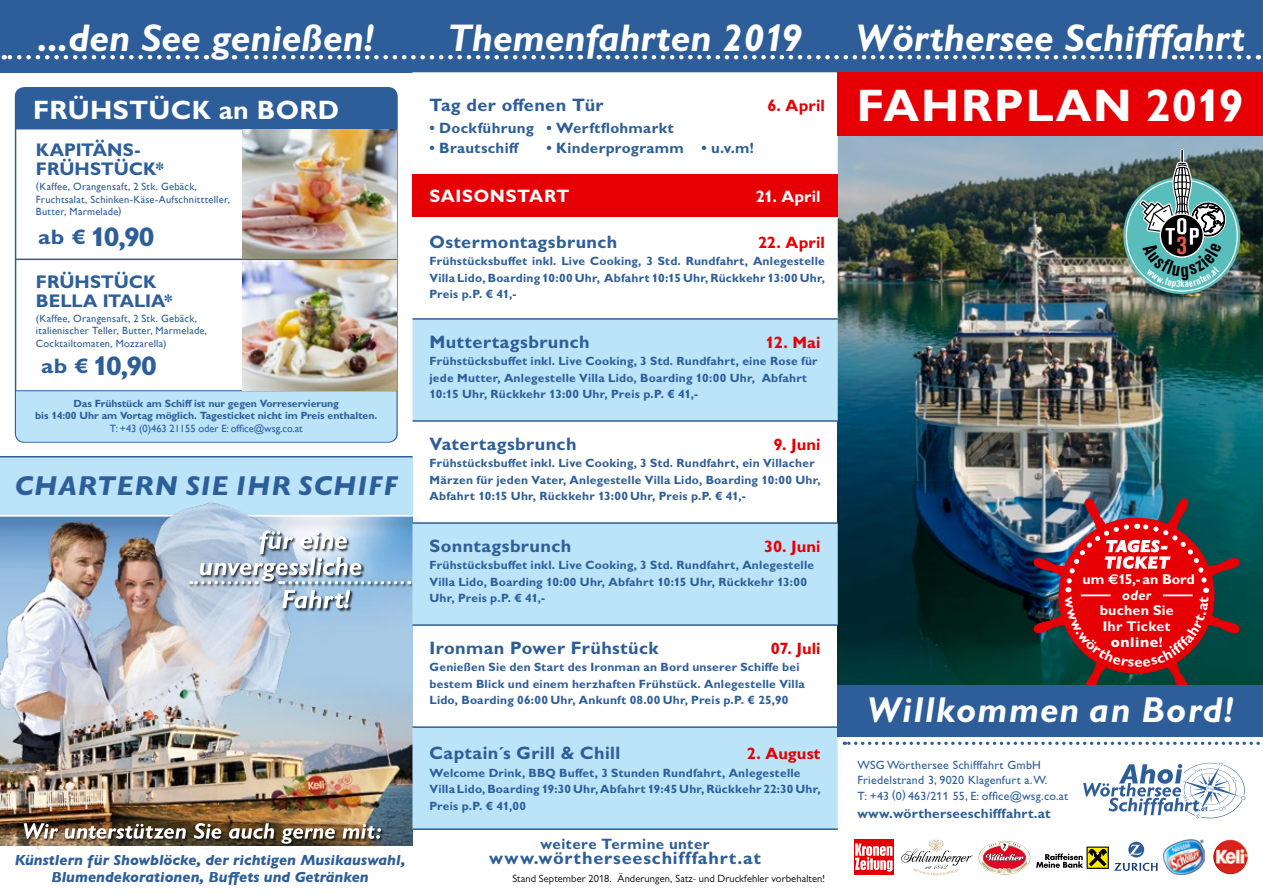
<style>
.page{position:relative;width:1263px;height:893px;background:#fff}
.page>*{position:absolute;margin:0;border:0;box-sizing:border-box;transform-origin:0 0}
.t1{font:700 45.75px "Gill Alt One";letter-spacing:.04em;color:#fff}
.t2{font:italic 700 38.7px "Gill Alt One";color:#fff}
.t3{font:italic 700 36.15px "Gill Sans CE";letter-spacing:.05em;color:#fff}
.t4{font:italic 800 27.6px "Gill Sans MT Pro";letter-spacing:.04em;color:#2d5e99}
.t5{font:700 27px "Gill Alt One";letter-spacing:-.08em;color:#2d5e99;scale:1.1 1}
.t6{font:700 26.7px "Gill Alt One";letter-spacing:.01em;color:#fff}
.t7{font:700 condensed 25.95px "Akzidenz Grotesk BQ";color:#ea5848}
.t8{font:700 18.3px/19px "Gill Sans MT Pro";letter-spacing:-.005em;color:#2d5e99}
.t9{font:700 18px "Gill Sans MT Pro";letter-spacing:.025em;color:#2d5e99}
.t10{font:700 18px "Gill Sans MT Pro";letter-spacing:.045em;color:#2d5e99}
.t11{font:700 18px "Gill Sans MT Pro";letter-spacing:.035em;color:#fff}
.t12{font:700 16.5px "Gill Sans MT Pro";letter-spacing:.005em;color:#e60005}
.t13{font:italic 800 16.5px/16.5px "Gill Sans MT Pro";letter-spacing:.045em;color:#fff}
.t14{font:700 16.5px "Gill Sans MT Pro";letter-spacing:.01em;color:#fff}
.t15{font:700 15px "Gill Sans MT Pro";letter-spacing:.025em;color:#2d5e99}
.t16{font:italic 800 14.7px/17.7px "Gill Sans MT Pro";color:#2d5e99;text-align:center}
.t17{font:700 14.25px/15.8px "Gill Sans MT Pro";letter-spacing:.01em;color:#fff;text-align:center}
.t18{font:700 14.25px/15.8px "Gill Sans MT Pro";letter-spacing:-.01em;color:#fff;text-align:center}
.t19{font:700 13.5px "Gill Sans CE";letter-spacing:.02em;color:#2d5e99}
.t20{font:700 12px/16.5px "Gill Sans MT Pro";letter-spacing:.015em;color:#2d5e99}
.t21{font:12px/15.5px "Gill Sans CE";letter-spacing:.02em;color:#2d5e99}
.t22{font:10.5px/12.6px "Gill Sans";letter-spacing:.025em;color:#2d5e99}
.t23{font:700 10.5px/12.6px "Gill Sans MT Pro";letter-spacing:-.005em;color:#2d5e99;text-align:center}
.t24{font:10.5px "Gill Sans MT Pro";letter-spacing:.01em;color:#000}
.t25{font:10.5px "Gill Sans";letter-spacing:-.005em;color:#2d5e99}
.s1{font-family:"Gill Sans MT Pro";font-size:21px}
.s2{font-family:"Euro Sans"}
.s3{font-style:italic}
.s4{font-weight:800}
.s5{font-family:"Gill Alt One"}
</style>
<div class="page">
<img style="left:838px;top:136px;width:425px;height:549px">
<div style="left:0;top:0;width:1263px;height:72px;background:#2d5e99"></div>
<svg style="left:234px;top:55px;width:337px;height:4px"></svg>
<svg style="left:4px;top:55px;width:193px;height:4px"></svg>
<hr style="left:16px;top:259px;width:380px;height:1px;background:#2d5e99">
<div style="left:15px;top:87px;width:382px;height:42px;background:#2d5e99"></div>
<div style="left:16px;top:391px;width:380px;height:51px;background:#bbe4f9"></div>
<hr style="left:16px;top:390px;width:381px;height:1px;background:#2d5e99">
<img style="left:242px;top:129px;width:154px;height:261px">
<div style="left:0;top:456px;width:412px;height:59px;background:linear-gradient(to right,#bbe4f9,#bbe4f9)"></div>
<img style="left:0;top:460px;width:412px;height:390px">
<div style="left:278px;top:580px;width:136px;height:8px;background:#000;opacity:.75"></div>
<div style="left:189px;top:580px;width:72px;height:8px;background:#000;opacity:.75"></div>
<div style="left:282px;top:589px;width:72px;height:23px;background:#000;opacity:.75"></div>
<svg style="left:282px;top:590px;width:68px;height:18px"></svg>
<div style="left:199px;top:557px;width:166px;height:28px;background:#000;opacity:.75"></div>
<svg style="left:191px;top:530px;width:211px;height:54px"></svg>
<svg style="left:412px;top:72px;width:426px;height:246px"></svg>
<div style="left:412px;top:174px;width:426px;height:43px;background:#e60005"></div>
<svg style="left:412px;top:320px;width:426px;height:508px;fill:#bbe4f9"></svg>
<hr style="left:412px;top:318px;width:426px;height:2px;background:#2d5e99">
<hr style="left:412px;top:522px;width:426px;height:2px;background:#2d5e99">
<hr style="left:412px;top:828px;width:426px;height:2px;background:#2d5e99">
<hr style="left:412px;top:624px;width:426px;height:2px;background:#2d5e99">
<hr style="left:412px;top:420px;width:426px;height:2px;background:#2d5e99">
<hr style="left:412px;top:726px;width:426px;height:2px;background:#2d5e99">
<div style="left:838px;top:685px;width:425px;height:51px;background:#2d5e99"></div>
<svg style="left:1083px;top:762px;width:162px;height:56px"></svg>
<div style="left:838px;top:72px;width:425px;height:64px;background:#e60005"></div>
<svg style="left:844px;top:742px;width:416px;height:3px"></svg>
<svg style="left:1174px;top:55px;width:74px;height:4px"></svg>
<svg style="left:599px;top:55px;width:521px;height:4px"></svg>
<img style="left:1164px;top:839px;width:41px;height:35px">
<svg style="left:1128px;top:842px;width:16px;height:15px"></svg>
<svg style="left:1114px;top:863px;width:44px;height:8px"></svg>
<svg style="left:1107px;top:848px;width:1px;height:20px"></svg>
<svg style="left:1036px;top:848px;width:71px;height:20px"></svg>
<svg style="left:979px;top:841px;width:51px;height:33px"></svg>
<svg style="left:901px;top:840px;width:72px;height:35px"></svg>
<svg style="left:893px;top:839px;width:1px;height:36px"></svg>
<div style="left:854px;top:839px;width:39px;height:36px;background:#e60005"></div>
<svg style="left:855px;top:843px;width:37px;height:29px"></svg>
<img style="left:1213px;top:840px;width:35px;height:34px;border-radius:17px">
<hr style="left:0;top:456px;width:412px;height:1px;background:#2d5e99">
<div style="left:1123px;top:177px;width:117px;height:117px;border:6px solid #59bdbc;border-radius:50%"></div>
<div style="left:1126px;top:180px;width:111px;height:111px;background:#59bdbc;border-radius:50%"></div>
<svg style="left:1139px;top:149px;width:88px;height:140px"></svg>
<img style="left:1033px;top:498px;width:206px;height:187px">
<h2 class="t2" style="left:38px;top:16px;width:337px">...den See genießen!</h2>
<h3 class="t6" style="left:33px;top:94px;width:307px">FRÜHSTÜCK an BORD</h3>
<h3 class="t8" style="left:36px;top:140px;width:130px">KAPITÄNS-<br>FRÜHSTÜCK*</h3>
<p class="t22" style="left:36px;top:180px;width:196px">(Kaffee, Orangensaft, 2 Stk. Gebäck,<br>Fruchtsalat, Schinken-Käse-Aufschnittteller,<br>Butter, Marmelade)</p>
<h3 class="t5" style="left:38px;top:221px;width:108px"><span class="s1">ab €</span> 10,90</h3>
<h3 class="t8" style="left:36px;top:272px;width:138px">FRÜHSTÜCK<br>BELLA ITALIA*</h3>
<p class="t22" style="left:36px;top:312px;width:173px">(Kaffee, Orangensaft, 2 Stk. Gebäck, italienischer Teller, Butter, Marmelade,<br>Cocktailtomaten, Mozzarella)</p>
<h3 class="t5" style="left:41px;top:349px;width:107px"><span class="s1">ab €</span> 10,90</h3>
<p class="t23" style="left:35px;top:397px;width:344px">Das Frühstück am Schiff ist nur gegen Vorreservierung<br>bis 14:00 Uhr am Vortag möglich. Tagesticket nicht im Preis enthalten.</p>
<p class="t25" style="left:110px;top:422px;width:194px">T: +43 (0)463 21155 oder E: office@wsg.co.at</p>
<h3 class="t4" style="left:15px;top:469px;width:384px">CHARTERN SIE IHR SCHIFF</h3>
<p class="t16" style="left:15px;top:851px;width:392px">Künstlern für Showblöcke, der richtigen Musikauswahl,<br>Blumendekorationen, Buffets und Getränken</p>
<h2 class="t2" style="left:448px;top:16px;width:356px">Themenfahrten 2019</h2>
<h3 class="t9" style="left:429px;top:93px;width:176px">Tag der offenen Tür</h3>
<h3 class="t12" style="left:767px;top:95px;width:59px">6. April</h3>
<p class="t15" style="left:429px;top:119px;width:246px">• Dockführung • Werftflohmarkt</p>
<p class="t15" style="left:429px;top:138px;width:91px">• Brautschiff</p>
<p class="t15" style="left:546px;top:138px;width:209px">• Kinderprogramm • u.v.m!</p>
<h3 class="t11" style="left:429px;top:184px;width:142px">SAISONSTART</h3>
<h3 class="t14" style="left:756px;top:186px;width:67px">21. April</h3>
<h3 class="t9" style="left:429px;top:231px;width:189px">Ostermontagsbrunch</h3>
<h3 class="t12" style="left:758px;top:232px;width:68px">22. April</h3>
<p class="t20" style="left:429px;top:253px;width:397px;text-align:justify">Frühstücksbuffet inkl. Live Cooking, 3 Std. Rundfahrt, Anlegestelle Villa Lido, Boarding 10:00 Uhr, Abfahrt 10:15 Uhr, Rückkehr 13:00 Uhr, Preis p.P. € 41,-</p>
<h3 class="t9" style="left:429px;top:330px;width:162px">Muttertagsbrunch</h3>
<h3 class="t12" style="left:765px;top:332px;width:57px">12. Mai</h3>
<p class="t20" style="left:429px;top:353px;width:390px">Frühstücksbuffet inkl. Live Cooking, 3 Std. Rundfahrt, eine Rose für jede Mutter, Anlegestelle Villa Lido, Boarding 10:00 Uhr, Abfahrt<br>10:15 Uhr, Rückkehr 13:00 Uhr, Preis p.P. € 41,-</p>
<h3 class="t9" style="left:429px;top:432px;width:149px">Vatertagsbrunch</h3>
<h3 class="t12" style="left:774px;top:434px;width:48px">9. Juni</h3>
<p class="t20" style="left:429px;top:455px;width:393px">Frühstücksbuffet inkl. Live Cooking, 3 Std. Rundfahrt, ein Villacher<br>Märzen für jeden Vater, Anlegestelle Villa Lido, Boarding 10:00 Uhr,<br>Abfahrt 10:15 Uhr, Rückkehr 13:00 Uhr, Preis p.P. € 41,-</p>
<h3 class="t9" style="left:429px;top:535px;width:143px">Sonntagsbrunch</h3>
<h3 class="t12" style="left:764px;top:536px;width:58px">30. Juni</h3>
<p class="t20" style="left:429px;top:557px;width:386px">Frühstücksbuffet inkl. Live Cooking, 3 Std. Rundfahrt, Anlegestelle<br>Villa Lido, Boarding 10:00 Uhr, Abfahrt 10:15 Uhr, Rückkehr 13:00<br>Uhr, Preis p.P. € 41,-</p>
<h3 class="t9" style="left:429px;top:637px;width:231px">Ironman Power Frühstück</h3>
<h3 class="t12" style="left:771px;top:638px;width:52px">07. Juli</h3>
<p class="t20" style="left:429px;top:659px;width:377px">Genießen Sie den Start des Ironman an Bord unserer Schiffe bei bestem Blick und einem herzhaften Frühstück. Anlegestelle Villa<br>Lido, Boarding 06:00 Uhr, Ankunft 08.00 Uhr, Preis p.P. € 25,90</p>
<h3 class="t9" style="left:429px;top:742px;width:192px">Captain´s Grill &amp; Chill</h3>
<h3 class="t12" style="left:747px;top:743px;width:75px">2. August</h3>
<p class="t20" style="left:429px;top:764px;width:393px">Welcome Drink, BBQ Buffet, 3 Stunden Rundfahrt, Anlegestelle<br>Villa Lido, Boarding 19:30 Uhr, Abfahrt 19:45 Uhr, Rückkehr 22:30 Uhr,<br>Preis p.P. € 41,00</p>
<p class="t15" style="left:541px;top:834px;width:171px">weitere Termine unter</p>
<h3 class="t10" style="left:489px;top:847px;width:273px">www.wörtherseeschifffahrt.at</h3>
<p class="t24" style="left:512px;top:872px;width:314px">Stand September 2018. Änderungen, Satz- und Druckfehler vorbehalten!</p>
<h2 class="t2" style="left:856px;top:16px;width:391px">Wörthersee Schifffahrt</h2>
<h1 class="t1" style="left:857px;top:78px;width:388px">FAHRPLAN 2019</h1>
<h3 class="t7" style="left:1176px;top:230px;width:12px">3</h3>
<h3 class="t13" style="left:1104px;top:538px;width:67px">TAGES-<br>TICKET</h3>
<p class="t18" style="left:1082px;top:571px;width:114px">um <span class="s2">€</span>15,- an Bord <span class="s3">oder</span></p>
<p class="t17" style="left:1100px;top:602px;width:76px">buchen Sie<br>Ihr Ticket <span class="s4">online</span>!</p>
<h3 class="t3" style="left:867px;top:689px;width:368px">Willkommen an Bord!</h3>
<p class="t21" style="left:857px;top:757px;width:212px">WSG Wörthersee Schifffahrt GmbH<br>Friedelstrand <span class="s5">3, 9020</span> Klagenfurt a. W.<br>T: <span class="s5">+43 (0) 463/211 55</span>, E: office@wsg.co.at</p>
<p class="t19" style="left:857px;top:806px;width:195px">www.wörtherseeschifffahrt.at</p>
</div>
